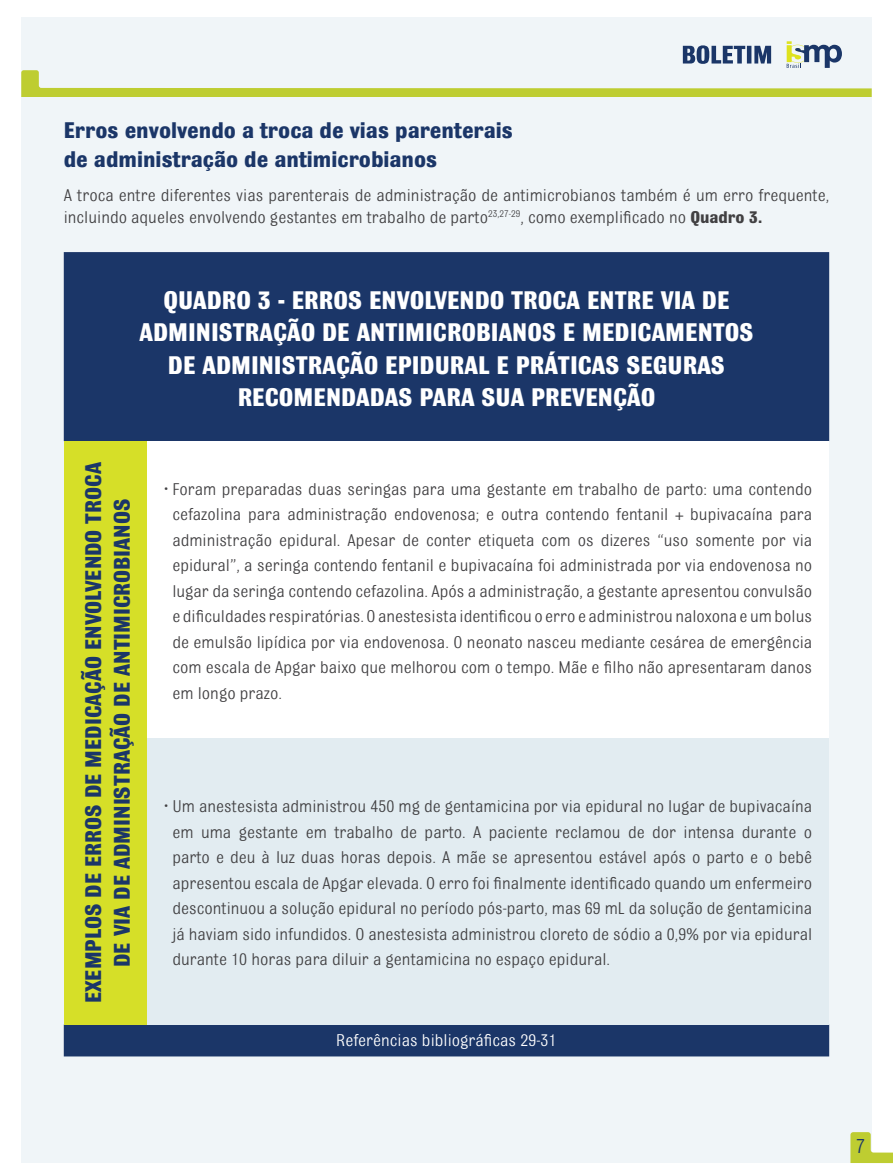
<style>
.page{position:relative;width:893px;height:1174px;background:#fff}
.page>*{position:absolute;margin:0;border:0;box-sizing:border-box;transform-origin:0 0}
.SUBTITULO_QUADROS{font:700 27px/32.4px "Bulldog";color:#fff;text-align:center}
.SUBTITULO_QUADROS-2{font:700 24px/28.8px "Bulldog";color:#1b3668}
.t1{font:21.6px "Bulldog";color:#1b3668}
.t2{font:18px/25.5px "Bulldog";color:#414042;text-align:justify}
.t3{font:18px "Bulldog";color:#fff}
.s1{font-weight:700}
</style>
<div class="page">
<div style="left:21px;top:18px;width:851px;height:1145px;background:#f0f5f8"></div>
<svg style="left:21px;top:41px;width:851px;height:56px"></svg>
<svg style="left:850px;top:1132px;width:43px;height:31px"></svg>
<div style="left:64px;top:252px;width:765px;height:804px;background:#1b3668"></div>
<div style="left:64px;top:441px;width:83px;height:583px;background:#d6df28"></div>
<div style="left:147px;top:441px;width:682px;height:297px;background:#fff"></div>
<div style="left:147px;top:738px;width:682px;height:286px;background:#e2ecf1"></div>
<p class="SUBTITULO_QUADROS-2" style="left:64px;top:116px;width:451px">Erros envolvendo a troca de vias parenterais de administração de antimicrobianos</p>
<p class="t2" style="left:64px;top:184px;width:767px;line-height:21.6px">A troca entre diferentes vias parenterais de administração de antimicrobianos também é um erro frequente, incluindo aqueles envolvendo gestantes em trabalho de parto<sup>23,27-29</sup>, como exemplificado no <span class="s1">Quadro 3.</span></p>
<p class="SUBTITULO_QUADROS" style="left:139px;top:284px;width:615px">QUADRO 3 - ERROS ENVOLVENDO TROCA ENTRE VIA DE ADMINISTRAÇÃO DE ANTIMICROBIANOS E MEDICAMENTOS DE ADMINISTRAÇÃO EPIDURAL E PRÁTICAS SEGURAS RECOMENDADAS PARA SUA PREVENÇÃO</p>
<p class="SUBTITULO_QUADROS-2" style="left:79px;top:1003px;width:542px;text-align:center;rotate:-90deg">EXEMPLOS DE ERROS DE MEDICAÇÃO ENVOLVENDO TROCA<br>DE VIA DE ADMINISTRAÇÃO DE ANTIMICROBIANOS</p>
<p class="t2" style="left:172px;top:476px;width:641px;text-indent:-8px"><span class="s1">•</span> Foram preparadas duas seringas para uma gestante em trabalho de parto: uma contendo cefazolina para administração endovenosa; e outra contendo fentanil + bupivacaína para administração epidural. Apesar de conter etiqueta com os dizeres “uso somente por via epidural”, a seringa contendo fentanil e bupivacaína foi administrada por via endovenosa no lugar da seringa contendo cefazolina. Após a administração, a gestante apresentou convulsão e dificuldades respiratórias. O anestesista identificou o erro e administrou naloxona e um bolus de emulsão lipídica por via endovenosa. O neonato nasceu mediante cesárea de emergência com escala de Apgar baixo que melhorou com o tempo. Mãe e filho não apresentaram danos em longo prazo.</p>
<p class="t2" style="left:172px;top:793px;width:641px;text-indent:-8px"><span class="s1">•</span> Um anestesista administrou 450 mg de gentamicina por via epidural no lugar de bupivacaína em uma gestante em trabalho de parto. A paciente reclamou de dor intensa durante o parto e deu à luz duas horas depois. A mãe se apresentou estável após o parto e o bebê apresentou escala de Apgar elevada. O erro foi finalmente identificado quando um enfermeiro descontinuou a solução epidural no período pós-parto, mas 69 mL da solução de gentamicina já haviam sido infundidos. O anestesista administrou cloreto de sódio a 0,9% por via epidural durante 10 horas para diluir a gentamicina no espaço epidural.</p>
<p class="t3" style="left:336px;top:1030px;width:222px">Referências bibliográficas 29-31</p>
<p class="t1" style="left:856px;top:1135px;width:11px">7</p>
</div>
